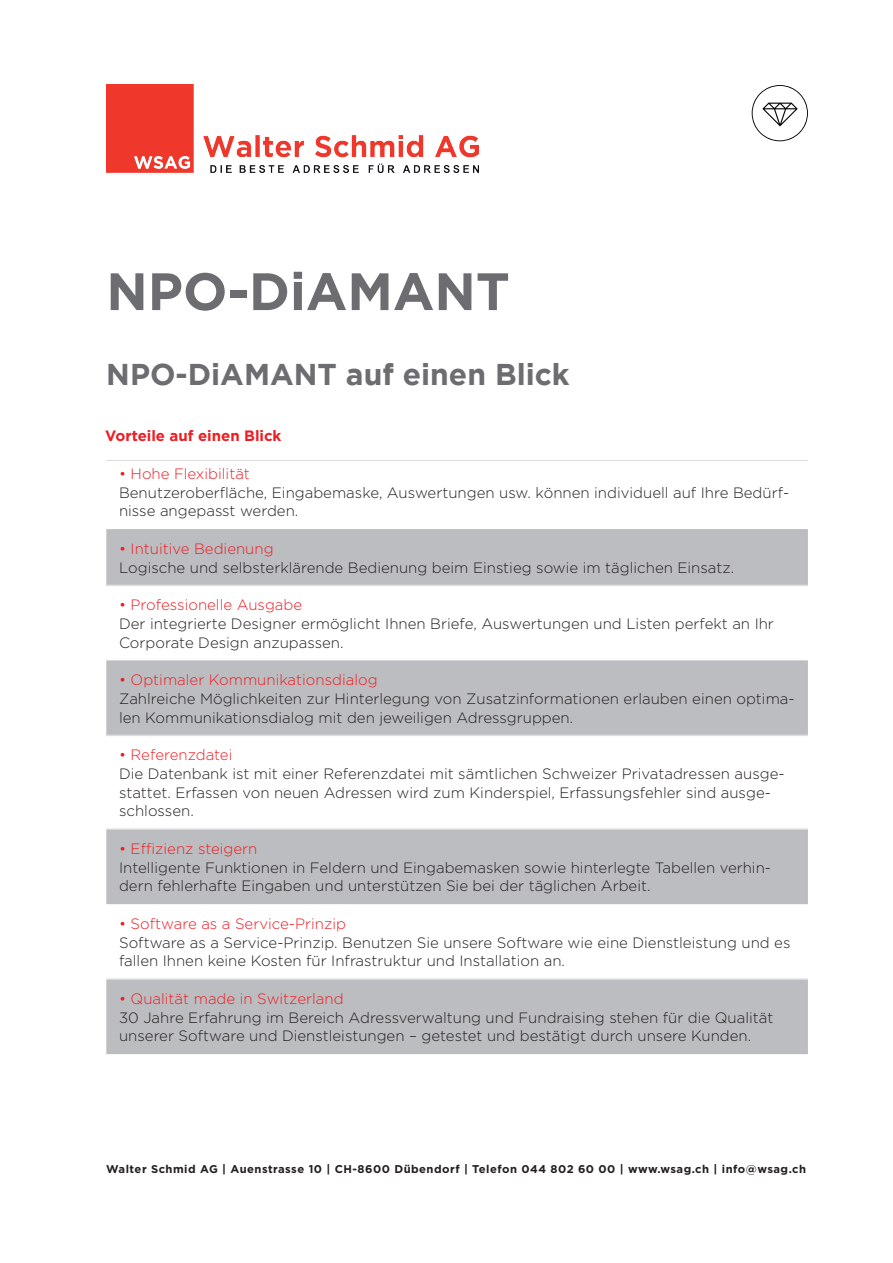
<style>
.page{position:relative;width:893px;height:1263px;background:#fff}
.page>*{position:absolute;margin:0;border:0;box-sizing:border-box;transform-origin:0 0}
.t1{font:700 52.5px "Gotham";color:#6c6d70}
.t2{font:700 30px "Gotham";color:#6c6d70}
.t3{font:300 15px/18.8px "Gotham";color:#231f20}
.t4{font:300 15px "Gotham";color:#ee1d23}
.t5{font:700 15px "Gotham";color:#ee1d23}
.t6{font:700 11.25px "Gotham";letter-spacing:.045em;color:#231f20}
</style>
<div class="page">
<img style="left:106px;top:85px;width:373px;height:88px">
<svg style="left:106px;top:529px;width:702px;height:525px;fill:#bcbdc0"></svg>
<hr style="left:106px;top:585px;width:702px;height:1px;background:#dcdddf">
<hr style="left:106px;top:828px;width:702px;height:2px;background:#dcdddf">
<hr style="left:106px;top:735px;width:702px;height:1px;background:#dcdddf">
<hr style="left:106px;top:978px;width:702px;height:2px;background:#dcdddf">
<hr style="left:106px;top:460px;width:702px;height:1px;background:#dcdddf">
<svg style="left:752px;top:85px;width:56px;height:56px"></svg>
<h1 class="t1" style="left:106px;top:261px;width:405px">NPO-DiAMANT</h1>
<h2 class="t2" style="left:106px;top:357px;width:465px">NPO-DiAMANT auf einen Blick</h2>
<p class="t5" style="left:105px;top:427px;width:178px">Vorteile auf einen Blick</p>
<p class="t4" style="left:119px;top:465px;width:132px">• Hohe Flexibilität</p>
<p class="t3" style="left:119px;top:483px;width:672px">Benutzeroberfläche, Eingabemaske, Auswertungen usw. können individuell auf Ihre Bedürf&shy;nisse angepasst werden.</p>
<p class="t4" style="left:119px;top:540px;width:156px">• Intuitive Bedienung</p>
<p class="t3" style="left:119px;top:558px;width:617px">Logische und selbsterklärende Bedienung beim Einstieg sowie im täglichen Einsatz.</p>
<p class="t4" style="left:119px;top:597px;width:185px">• Professionelle Ausgabe</p>
<p class="t3" style="left:119px;top:614px;width:656px">Der integrierte Designer ermöglicht Ihnen Briefe, Auswertungen und Listen perfekt an Ihr<br>Corporate Design anzupassen.</p>
<p class="t4" style="left:119px;top:672px;width:260px">• Optimaler Kommunikationsdialog</p>
<p class="t3" style="left:119px;top:689px;width:677px">Zahlreiche Möglichkeiten zur Hinterlegung von Zusatzinformationen erlauben einen optima&shy;len Kommunikationsdialog mit den jeweiligen Adressgruppen.</p>
<p class="t4" style="left:119px;top:747px;width:115px">• Referenzdatei</p>
<p class="t3" style="left:119px;top:764px;width:667px">Die Datenbank ist mit einer Referenzdatei mit sämtlichen Schweizer Privatadressen ausge&shy;stattet. Erfassen von neuen Adressen wird zum Kinderspiel, Erfassungsfehler sind ausge&shy;schlossen.</p>
<p class="t4" style="left:119px;top:840px;width:140px">• Effizienz steigern</p>
<p class="t3" style="left:119px;top:858px;width:653px">Intelligente Funktionen in Feldern und Eingabemasken sowie hinterlegte Tabellen verhin&shy;dern fehlerhafte Eingaben und unterstützen Sie bei der täglichen Arbeit.</p>
<p class="t4" style="left:119px;top:915px;width:228px">• Software as a Service-Prinzip</p>
<p class="t3" style="left:119px;top:933px;width:673px">Software as a Service-Prinzip. Benutzen Sie unsere Software wie eine Dienstleistung und es fallen Ihnen keine Kosten für Infrastruktur und Installation an.</p>
<p class="t4" style="left:119px;top:990px;width:226px">• Qualität made in Switzerland</p>
<p class="t3" style="left:119px;top:1008px;width:656px">30 Jahre Erfahrung im Bereich Adressverwaltung und Fundraising stehen für die Qualität unserer Software und Dienstleistungen – getestet und bestätigt durch unsere Kunden.</p>
<p class="t6" style="left:106px;top:1162px;width:701px">Walter Schmid AG | Auenstrasse 10 | CH-8600 Dübendorf | Telefon 044 802 60 00 | www.wsag.ch | info@wsag.ch</p>
</div>
